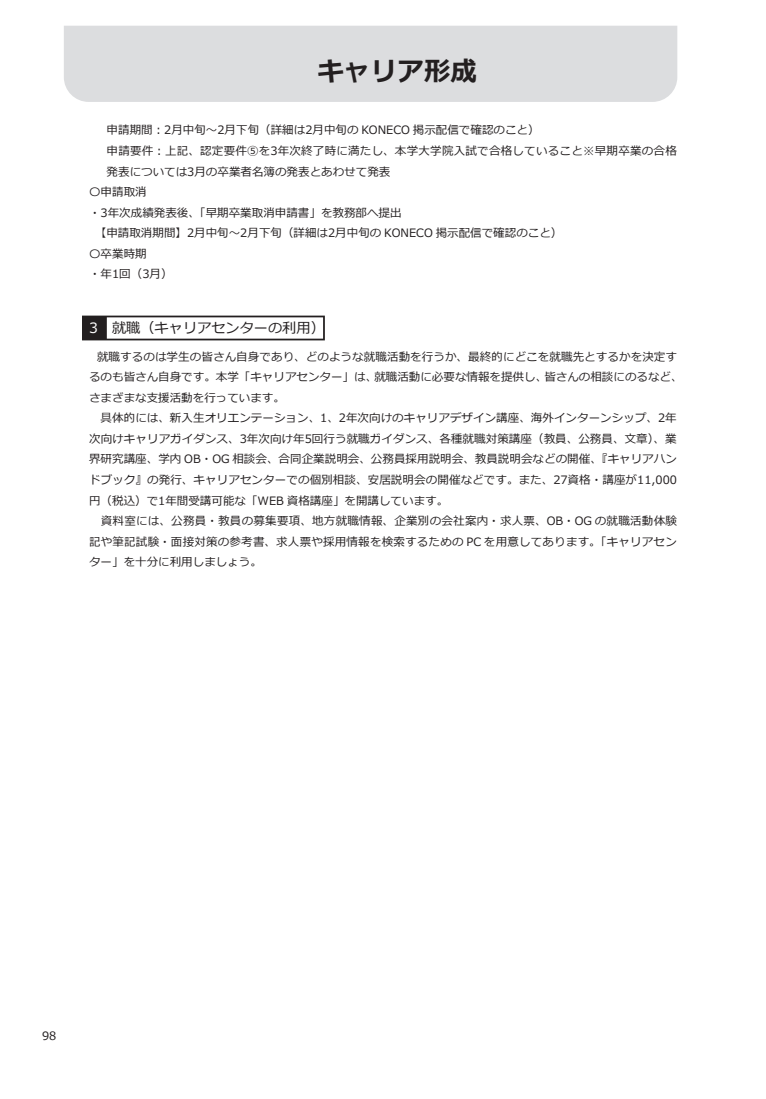
<style>
.page{position:relative;width:766px;height:1099px;background:#fff}
.page>*{position:absolute;margin:0;border:0;box-sizing:border-box;transform-origin:0 0}
.t1{font:700 26.62px "Meiryo";color:#231f20}
.t2{font:14.12px "Meiryo";color:#231f20}
.t3{font:11.5px/20.5px "Meiryo";letter-spacing:.005em;color:#231f20}
.s1{color:#fff}
</style>
<div class="page">
<div style="left:64px;top:26px;width:613px;height:76px;background:#dcdddf"></div>
<svg style="left:82px;top:315px;width:243px;height:25px;background:#4d494a"></svg>
<div style="left:107px;top:317px;width:216px;height:21px;background:#fff"></div>
<h1 class="t1" style="left:317px;top:52px;width:161px">キャリア形成</h1>
<p class="t3" style="left:107px;top:121px;width:434px">申請期間：2月中旬～2月下旬（詳細は2月中旬の KONECO 掲示配信で確認のこと）</p>
<p class="t3" style="left:107px;top:141px;width:571px">申請要件：上記、認定要件⑤を3年次終了時に満たし、本学大学院入試で合格していること※早期卒業の合格</p>
<p class="t3" style="left:107px;top:162px;width:285px">発表については3月の卒業者名簿の発表とあわせて発表</p>
<p class="t3" style="left:89px;top:182px;width:59px">〇申請取消</p>
<p class="t3" style="left:89px;top:203px;width:314px">・3年次成績発表後、「早期卒業取消申請書」を教務部へ提出</p>
<p class="t3" style="left:89px;top:223px;width:474px">　【申請取消期間】2月中旬～2月下旬（詳細は2月中旬の KONECO 掲示配信で確認のこと）</p>
<p class="t3" style="left:89px;top:244px;width:59px">〇卒業時期</p>
<p class="t3" style="left:89px;top:264px;width:85px">・年1回（3月）</p>
<p class="t2" style="left:89px;top:318px;width:237px"><span class="s1">3</span>　就職（キャリアセンターの利用）</p>
<p class="t3" style="left:89px;top:347px;width:595px;text-indent:8px">就職するのは学生の皆さん自身であり、どのような就職活動を行うか、最終的にどこを就職先とするかを決定するのも皆さん自身です。本学「キャリアセンター」は、就職活動に必要な情報を提供し、皆さんの相談にのるなど、さまざまな支援活動を行っています。<br>　具体的には、新入生オリエンテーション、1、2年次向けのキャリアデザイン講座、海外インターンシップ、2年次向けキャリアガイダンス、3年次向け年5回行う就職ガイダンス、各種就職対策講座（教員、公務員、文章）、業界研究講座、学内 OB・OG 相談会、合同企業説明会、公務員採用説明会、教員説明会などの開催、『キャリアハンドブック』の発行、キャリアセンターでの個別相談、安居説明会の開催などです。また、27資格・講座が11,000円（税込）で1年間受講可能な「WEB 資格講座」を開講しています。<br>　資料室には、公務員・教員の募集要項、地方就職情報、企業別の会社案内・求人票、OB・OG の就職活動体験記や筆記試験・面接対策の参考書、求人票や採用情報を検索するための PC を用意してあります。「キャリアセンター」を十分に利用しましょう。</p>
<p class="t3" style="left:42px;top:1026px;width:16px">98</p>
</div>
